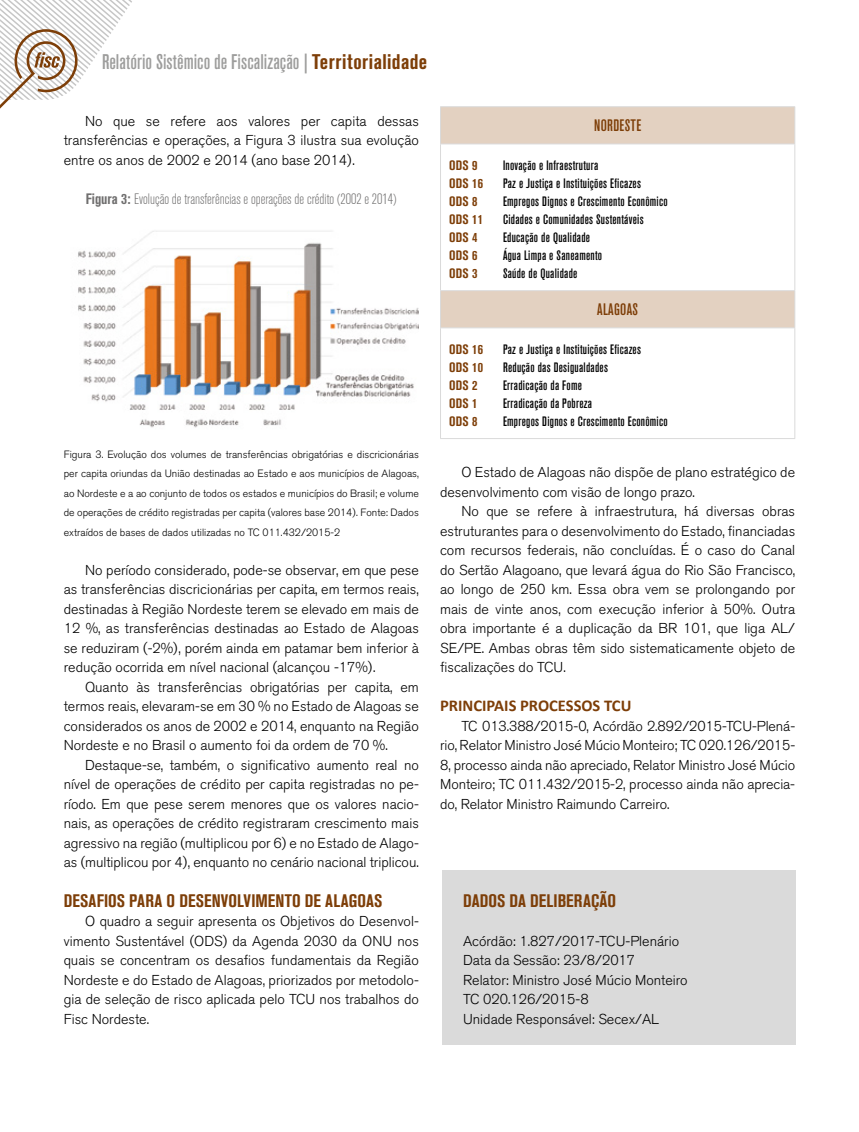
<style>
.page{position:relative;width:859px;height:1132px;background:#fff}
.page>*{position:absolute;margin:0;border:0;box-sizing:border-box;transform-origin:0 0}
.t1{font:21px "Akzidenz Grotesk BQ Md Cnd Alt";color:#9d9d9c}
.t2{font:18px "Akzidenz Grotesk BQ Bd Cnd Alt";letter-spacing:.005em;color:#7d3e08}
.t3{font:700 16.5px "Calibri";color:#7d3e08}
.t4{font:16.5px "Akzidenz Grotesk BQ Md Cnd Alt";letter-spacing:.02em;color:#7d3e08}
.t5{font:300 condensed 15px "Akzidenz Grotesk BQ";color:#706f6f}
.t6{font:300 14.25px/19.5px "Akzidenz Grotesk BQ";color:#000;text-align:justify}
.t7{font:13.5px "Akzidenz Grotesk BQ Md Cnd Alt";letter-spacing:.02em;color:#000}
.t8{font:13.5px "Akzidenz Grotesk BQ Bd Cnd Alt";letter-spacing:.02em;color:#7d3e08}
.t9{font:300 10.5px/19.5px "Akzidenz Grotesk BQ";color:#000;text-align:justify}
.s1{font-family:"Akzidenz Grotesk BQ Bd Cnd Alt";color:#7d3e08}
.s2{font-weight:700}
</style>
<div class="page">
<svg style="left:0;top:0;width:132px;height:109px"></svg>
<div style="left:442px;top:870px;width:353px;height:174px;background:#dadada"></div>
<img style="left:78px;top:231px;width:341px;height:197px">
<div style="left:441px;top:107px;width:353px;height:36px;background:#e3d1c1"></div>
<svg style="left:441px;top:144px;width:353px;height:185px"></svg>
<hr style="left:440px;top:106px;width:355px;height:1px;background:#dadada">
<hr style="left:440px;top:107px;width:1px;height:36px;background:#dadada">
<hr style="left:794px;top:107px;width:1px;height:36px;background:#dadada">
<hr style="left:440px;top:143px;width:355px;height:1px;background:#dadada">
<hr style="left:440px;top:144px;width:1px;height:146px;background:#dadada">
<hr style="left:794px;top:144px;width:1px;height:146px;background:#dadada">
<hr style="left:440px;top:290px;width:355px;height:1px;background:#dadada">
<hr style="left:440px;top:291px;width:1px;height:36px;background:#dadada">
<hr style="left:794px;top:291px;width:1px;height:36px;background:#dadada">
<hr style="left:440px;top:327px;width:355px;height:1px;background:#dadada">
<hr style="left:440px;top:328px;width:1px;height:110px;background:#dadada">
<hr style="left:794px;top:328px;width:1px;height:110px;background:#dadada">
<hr style="left:440px;top:438px;width:355px;height:1px;background:#dadada">
<h1 class="t1" style="left:102px;top:50px;width:327px">Relatório Sistêmico de Fiscalização | <span class="s1">Territorialidade</span></h1>
<p class="t6" style="left:64px;top:111px;width:357px;text-indent:21px">No que se refere aos valores per capita dessas transferências e operações, a Figura 3 ilustra sua evolução entre os anos de 2002 e 2014 (ano base 2014).</p>
<p class="t5" style="left:86px;top:191px;width:312px"><span class="s2">Figura 3:</span> Evolução de transferências e operações de crédito (2002 e 2014)</p>
<p class="t9" style="left:64px;top:444px;width:357px">Figura 3. Evolução dos volumes de transferências obrigatórias e discricionárias per capita oriundas da União destinadas ao Estado e aos municípios de Alagoas, ao Nordeste e a ao conjunto de todos os estados e municípios do Brasil; e volume de operações de crédito registradas per capita (valores base 2014). Fonte: Dados extraídos de bases de dados utilizadas no TC 011.432/2015-2</p>
<p class="t6" style="left:64px;top:560px;width:357px;text-indent:21px">No período considerado, pode-se observar, em que pese as transferências discricionárias per capita, em termos reais, destinadas à Região Nordeste terem se elevado em mais de 12 %, as transferências destinadas ao Estado de Alagoas se reduziram (-2%), porém ainda em patamar bem inferior à redução ocorrida em nível nacional (alcançou -17%).</p>
<p class="t6" style="left:64px;top:677px;width:357px;text-indent:21px">Quanto às transferências obrigatórias per capita, em termos reais, elevaram-se em 30 % no Estado de Alagoas se considerados os anos de 2002 e 2014, enquanto na Região Nordeste e no Brasil o aumento foi da ordem de 70 %.</p>
<p class="t6" style="left:64px;top:755px;width:357px;text-indent:21px">Destaque-se, também, o significativo aumento real no nível de operações de crédito per capita registradas no pe&shy;ríodo. Em que pese serem menores que os valores nacio&shy;nais, as operações de crédito registraram crescimento mais agressivo na região (multiplicou por 6) e no Estado de Alago&shy;as (multiplicou por 4), enquanto no cenário nacional triplicou.</p>
<p class="t2" style="left:64px;top:889px;width:320px">DESAFIOS PARA O DESENVOLVIMENTO DE ALAGOAS</p>
<p class="t6" style="left:64px;top:911px;width:357px;text-indent:21px">O quadro a seguir apresenta os Objetivos do Desenvol&shy;vimento Sustentável (ODS) da Agenda 2030 da ONU nos quais se concentram os desafios fundamentais da Região Nordeste e do Estado de Alagoas, priorizados por metodolo&shy;gia de seleção de risco aplicada pelo TCU nos trabalhos do Fisc Nordeste.</p>
<p class="t4" style="left:594px;top:116px;width:48px">NORDESTE</p>
<p class="t8" style="left:449px;top:157px;width:30px">ODS 9</p>
<p class="t7" style="left:503px;top:157px;width:97px">Inovação e Infraestrutura</p>
<p class="t8" style="left:449px;top:175px;width:36px">ODS 16</p>
<p class="t7" style="left:503px;top:175px;width:140px">Paz e Justiça e Instituições Eficazes</p>
<p class="t8" style="left:449px;top:193px;width:30px">ODS 8</p>
<p class="t7" style="left:503px;top:193px;width:166px">Empregos Dignos e Crescimento Econômico</p>
<p class="t8" style="left:449px;top:211px;width:36px">ODS 11</p>
<p class="t7" style="left:503px;top:211px;width:142px">Cidades e Comunidades Sustentáveis</p>
<p class="t8" style="left:449px;top:229px;width:30px">ODS 4</p>
<p class="t7" style="left:503px;top:229px;width:89px">Educação de Qualidade</p>
<p class="t8" style="left:449px;top:247px;width:30px">ODS 6</p>
<p class="t7" style="left:503px;top:247px;width:101px">Água Limpa e Saneamento</p>
<p class="t8" style="left:449px;top:265px;width:30px">ODS 3</p>
<p class="t7" style="left:503px;top:265px;width:76px">Saúde de Qualidade</p>
<p class="t4" style="left:597px;top:300px;width:42px">ALAGOAS</p>
<p class="t8" style="left:449px;top:341px;width:36px">ODS 16</p>
<p class="t7" style="left:503px;top:341px;width:140px">Paz e Justiça e Instituições Eficazes</p>
<p class="t8" style="left:449px;top:359px;width:36px">ODS 10</p>
<p class="t7" style="left:503px;top:359px;width:106px">Redução das Desigualdades</p>
<p class="t8" style="left:449px;top:377px;width:30px">ODS 2</p>
<p class="t7" style="left:503px;top:377px;width:80px">Erradicação da Fome</p>
<p class="t8" style="left:449px;top:395px;width:30px">ODS 1</p>
<p class="t7" style="left:503px;top:395px;width:91px">Erradicação da Pobreza</p>
<p class="t8" style="left:449px;top:413px;width:30px">ODS 8</p>
<p class="t7" style="left:503px;top:413px;width:166px">Empregos Dignos e Crescimento Econômico</p>
<p class="t6" style="left:440px;top:462px;width:357px;text-indent:21px">O Estado de Alagoas não dispõe de plano estratégico de desenvolvimento com visão de longo prazo.</p>
<p class="t6" style="left:440px;top:501px;width:357px;text-indent:21px">No que se refere à infraestrutura, há diversas obras estruturantes para o desenvolvimento do Estado, financiadas com recursos federais, não concluídas. É o caso do Canal do Sertão Alagoano, que levará água do Rio São Francisco, ao longo de 250 km. Essa obra vem se prolongando por mais de vinte anos, com execução inferior à 50%. Outra obra importante é a duplicação da BR 101, que liga AL/ SE/PE. Ambas obras têm sido sistematicamente objeto de fiscalizações do TCU.</p>
<p class="t3" style="left:440px;top:695px;width:193px">PRINCIPAIS PROCESSOS TCU</p>
<p class="t6" style="left:440px;top:716px;width:357px;text-indent:21px">TC 013.388/2015-0, Acórdão 2.892/2015-TCU-Plená&shy;rio, Relator Ministro José Múcio Monteiro; TC 020.126/2015- 8, processo ainda não apreciado, Relator Ministro José Múcio Monteiro; TC 011.432/2015-2, processo ainda não aprecia&shy;do, Relator Ministro Raimundo Carreiro.</p>
<p class="t2" style="left:463px;top:889px;width:155px">DADOS DA DELIBERAÇÃO</p>
<p class="t6" style="left:463px;top:930px;width:226px;text-align:left">Acórdão: 1.827/2017-TCU-Plenário<br>Data da Sessão: 23/8/2017<br>Relator: Ministro José Múcio Monteiro<br>TC 020.126/2015-8<br>Unidade Responsável: Secex/AL</p>
</div>
